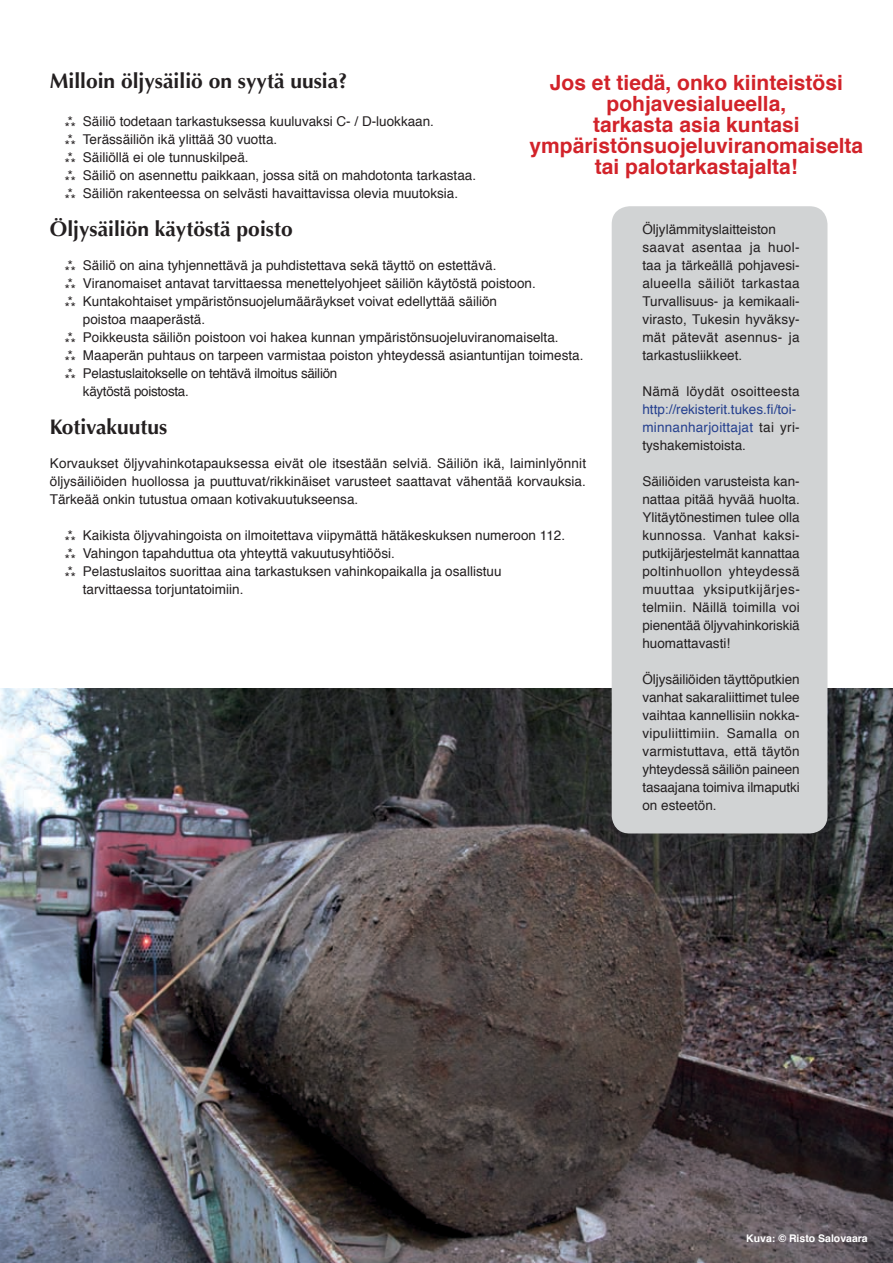
<style>
.page{position:relative;width:893px;height:1263px;background:#fff}
.page>*{position:absolute;margin:0;border:0;box-sizing:border-box;transform-origin:0 0}
.t1{font:700 21px/21px "Helvetica";color:#d2232a;text-align:center}
.t2{font:700 21px "Optima";color:#231f20}
.t3{font:13.5px/18px "Helvetica";color:#231f20;text-align:justify}
.t4{font:13.5px/18px "Helvetica";color:#25408f}
.t5{font:13.5px "Helvetica";letter-spacing:-.02em;color:#231f20}
.t6{font:13.5px "Helvetica";letter-spacing:.025em;color:#231f20}
.t7{font:700 10.5px "Helvetica";color:#fff}
.s1{color:#231f20}
</style>
<div class="page">
<img style="left:0;top:688px;width:893px;height:575px">
<div style="left:612px;top:206px;width:215px;height:627px;background:#d1d3d4;border-radius:18px"></div>
<h1 class="t2" style="left:50px;top:69px;width:299px">Milloin öljysäiliö on syytä uusia?</h1>
<p class="t3" style="left:65px;top:113px;width:413px;text-align:left">⁂ Säiliö todetaan tarkastuksessa kuuluvaksi C- / D-luokkaan.<br>⁂ Terässäiliön ikä ylittää 30 vuotta.<br>⁂ Säiliöllä ei ole tunnuskilpeä.<br>⁂ Säiliö on asennettu paikkaan, jossa sitä on mahdotonta tarkastaa. ⁂ Säiliön rakenteessa on selvästi havaittavissa olevia muutoksia.</p>
<h1 class="t2" style="left:50px;top:217px;width:244px">Öljysäiliön käytöstä poisto</h1>
<p class="t3" style="left:65px;top:257px;width:433px">⁂ Säiliö on aina tyhjennettävä ja puhdistettava sekä täyttö on estettävä.</p>
<p class="t3" style="left:65px;top:275px;width:472px">⁂ Viranomaiset antavat tarvittaessa menettelyohjeet säiliön käytöstä poistoon.</p>
<p class="t3" style="left:65px;top:293px;width:434px">⁂ Kuntakohtaiset ympäristönsuojelumääräykset voivat edellyttää säiliön</p>
<p class="t3" style="left:83px;top:311px;width:124px">poistoa maaperästä.</p>
<p class="t3" style="left:65px;top:329px;width:495px">⁂ Poikkeusta säiliön poistoon voi hakea kunnan ympäristönsuojeluviranomaiselta.</p>
<p class="t3" style="left:65px;top:347px;width:520px">⁂ Maaperän puhtaus on tarpeen varmistaa poiston yhteydessä asiantuntijan toimesta.</p>
<p class="t5" style="left:65px;top:363px;width:274px">⁂ Pelastuslaitokselle on tehtävä ilmoitus säiliön</p>
<p class="t5" style="left:83px;top:381px;width:107px">käytöstä poistosta.</p>
<h1 class="t2" style="left:50px;top:415px;width:119px">Kotivakuutus</h1>
<p class="t3" style="left:50px;top:455px;width:538px">Korvaukset öljyvahinkotapauksessa eivät ole itsestään selviä. Säiliön ikä, laiminlyönnit öljysäiliöiden huollossa ja puuttuvat/rikkinäiset varusteet saattavat vähentää korvauksia.<br>Tärkeää onkin tutustua omaan kotivakuutukseensa.</p>
<p class="t3" style="left:65px;top:527px;width:502px">⁂ Kaikista öljyvahingoista on ilmoitettava viipymättä hätäkeskuksen numeroon 112.</p>
<p class="t3" style="left:65px;top:545px;width:331px">⁂ Vahingon tapahduttua ota yhteyttä vakuutusyhtiöösi.</p>
<p class="t3" style="left:65px;top:563px;width:438px">⁂ Pelastuslaitos suorittaa aina tarkastuksen vahinkopaikalla ja osallistuu</p>
<p class="t3" style="left:83px;top:581px;width:162px">tarvittaessa torjuntatoimiin.</p>
<h1 class="t1" style="left:529px;top:72px;width:335px">Jos et tiedä, onko kiinteistösi pohjavesialueella,<br>tarkasta asia kuntasi ympäristönsuojeluviranomaiselta tai palotarkastajalta!</h1>
<p class="t3" style="left:642px;top:221px;width:159px;text-align:left">Öljylämmityslaitteiston saavat asentaa ja huol&shy;taa ja tärkeällä pohjavesi&shy;alueella säiliöt tarkastaa<br>Turvallisuus- ja kemikaali&shy;virasto, Tukesin hyväksy&shy;mät pätevät asennus- ja tarkastusliikkeet.</p>
<p class="t6" style="left:642px;top:381px;width:159px">Nämä löydät osoitteesta</p>
<p class="t4" style="left:642px;top:401px;width:159px">http://rekisterit.tukes.fi/toi&shy;minnanharjoittajat <span class="s1">tai yri&shy;tyshakemistoista.</span></p>
<p class="t3" style="left:642px;top:473px;width:159px">Säiliöiden varusteista kan&shy;nattaa pitää hyvää huolta.<br>Ylitäytönestimen tulee olla kunnossa. Vanhat kaksi&shy;putkijärjestelmät kannattaa poltinhuollon yhteydessä muuttaa yksiputkijärjes&shy;telmiin. Näillä toimilla voi pienentää öljyvahinkoriskiä huomattavasti!</p>
<p class="t3" style="left:642px;top:671px;width:159px">Öljysäiliöiden täyttöputkien vanhat sakaraliittimet tulee vaihtaa kannellisiin nokka&shy;vipuliittimiin. Samalla on varmistuttava, että täytön yhteydessä säiliön paineen tasaajana toimiva ilmaputki on esteetön.</p>
<p class="t7" style="left:746px;top:1230px;width:123px">Kuva: © Risto Salovaara</p>
</div>
